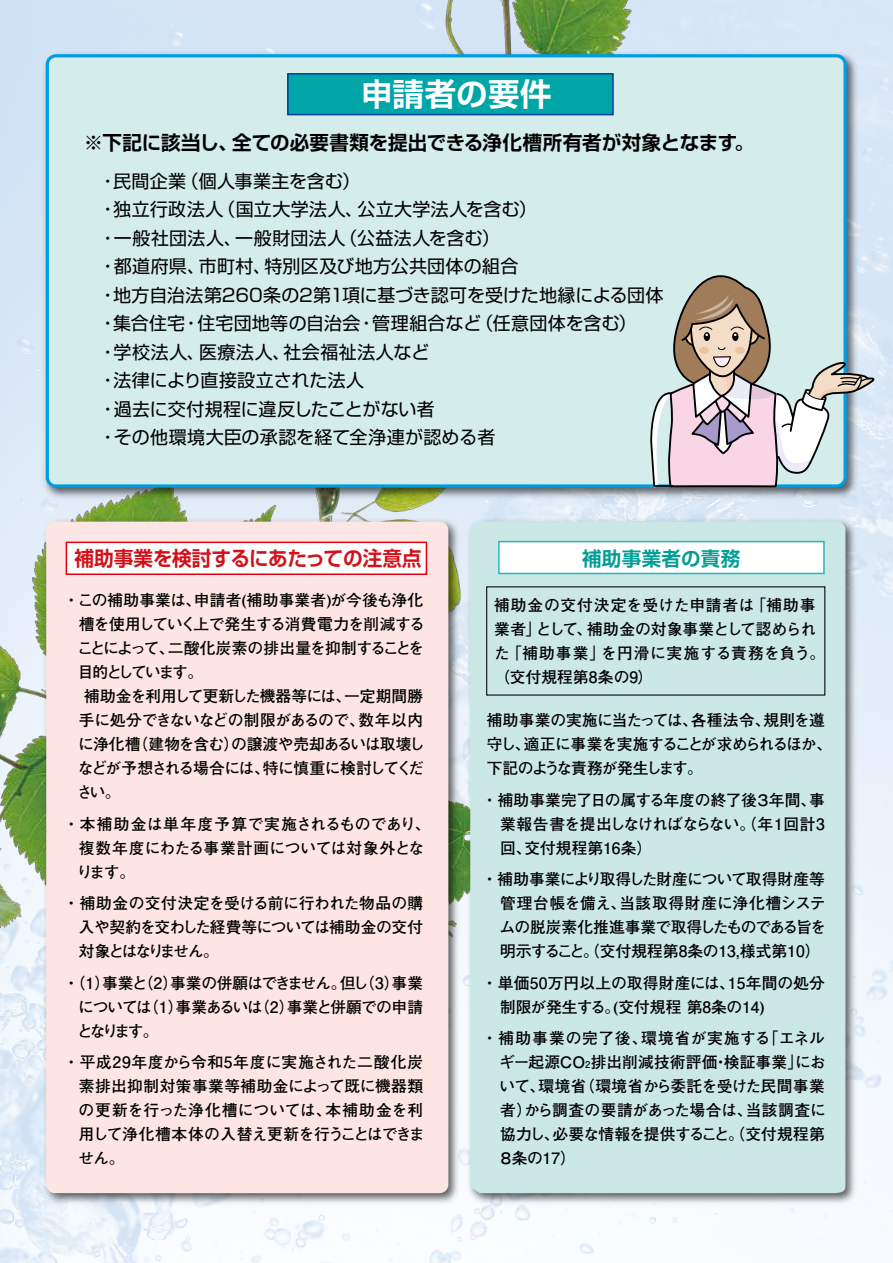
<style>
.page{position:relative;width:893px;height:1263px;background:#fff}
.page>*{position:absolute;margin:0;border:0;box-sizing:border-box;transform-origin:0 0}
.t1{font:700 31.5px "Shin Go Pro De";letter-spacing:.01em;color:#fff}
.t2{font:700 20.25px "Shin Go Pro De";color:#d3101a}
.t3{font:700 19.5px "Shin Go Pro De";letter-spacing:.005em;color:#000}
.t4{font:700 19.5px "Shin Go Pro De";letter-spacing:.015em;color:#009e96}
.t5{font:18px/28.5px "Shin Go Pro";letter-spacing:.015em;color:#000}
.t6{font:700 15.75px/24px "Futo Go B101 Pro";letter-spacing:-.02em;color:#000;text-align:justify}
.t7{font:700 15.75px/24px "Futo Go B101 Pro";color:#000}
.t8{font:700 15.75px/24px "Futo Go B101 Pro";letter-spacing:.015em;color:#000}
.t9{font:700 15.75px/24px "Futo Go B101 Pro";letter-spacing:-.05em;color:#000}
.t10{font:700 15.75px "Futo Go B101 Pro";letter-spacing:.01em;color:#000}
.t11{font:700 15.75px "Futo Go B101 Pro";letter-spacing:-.055em;color:#000}
.t12{font:700 15.75px "Futo Go B101 Pro";letter-spacing:-.04em;color:#000}
.t13{font:700 15.75px "Futo Go B101 Pro";letter-spacing:-.075em;color:#000}
.t14{font:700 15.75px "Futo Go B101 Pro";letter-spacing:-.045em;color:#000}
.t15{font:700 15.75px "Futo Go B101 Pro";letter-spacing:-.135em;color:#000}
.s1{font-size:9.45px}
</style>
<div class="page">
<img style="left:0;top:0;width:893px;height:1263px">
<img style="left:0;top:0;width:676px;height:955px">
<img style="left:40px;top:48px;width:821px;height:454px">
<div style="left:47px;top:56px;width:798px;height:430px;background:#d4ecea;border-radius:9px"></div>
<div style="left:46px;top:54px;width:801px;height:434px;border:3px solid #009de1;border-radius:9px"></div>
<div style="left:288px;top:74px;width:325px;height:41px;background:#00a5a8"></div>
<div style="left:287px;top:73px;width:327px;height:42px;border:2px solid #003f98"></div>
<img style="left:40px;top:516px;width:820px;height:692px">
<div style="left:46px;top:522px;width:402px;height:671px;background:#fce5e2;border-radius:9px"></div>
<div style="left:470px;top:522px;width:375px;height:671px;background:#cbe8e6"></div>
<div style="left:66px;top:542px;width:360px;height:32px;background:#fff"></div>
<div style="left:66px;top:542px;width:361px;height:33px;border:2px solid #e60012"></div>
<div style="left:499px;top:542px;width:325px;height:31px;background:#fff"></div>
<div style="left:498px;top:541px;width:327px;height:33px;border:2px solid #26b7bc"></div>
<svg style="left:649px;top:213px;width:226px;height:330px"></svg>
<h1 class="t1" style="left:361px;top:68px;width:192px">申請者の要件</h1>
<p class="t3" style="left:84px;top:127px;width:672px">※下記に該当し、全ての必要書類を提出できる浄化槽所有者が対象となます。</p>
<p class="t5" style="left:99px;top:164px;width:566px">・民間企業（個人事業主を含む）<br>・独立行政法人（国立大学法人、公立大学法人を含む）<br>・一般社団法人、一般財団法人（公益法人を含む）<br>・都道府県、市町村、特別区及び地方公共団体の組合<br>・地方自治法第260条の2第1項に基づき認可を受けた地縁による団体・集合住宅・住宅団地等の自治会・管理組合など（任意団体を含む）<br>・学校法人、医療法人、社会福祉法人など<br>・法律により直接設立された法人<br>・過去に交付規程に違反したことがない者<br>・その他環境大臣の承認を経て全浄連が認める者</p>
<p class="t2" style="left:75px;top:542px;width:348px">補助事業を検討するにあたっての注意点</p>
<p class="t4" style="left:582px;top:543px;width:160px">補助事業者の責務</p>
<p class="t10" style="left:64px;top:588px;width:361px">・この補助事業は、申請者(補助事業者)が今後も浄化</p>
<p class="t14" style="left:79px;top:612px;width:347px">槽を使用していく上で発生する消費電力を削減する</p>
<p class="t11" style="left:77px;top:636px;width:348px">ことによって、二酸化炭素の排出量を抑制することを</p>
<p class="t15" style="left:78px;top:660px;width:127px">目的としています。</p>
<p class="t6" style="left:68px;top:682px;width:356px">　補助金を利用して更新した機器等には、一定期間勝</p>
<p class="t6" style="left:79px;top:706px;width:346px">手に処分できないなどの制限があるので、数年以内</p>
<p class="t12" style="left:78px;top:732px;width:348px">に浄化槽（建物を含む）の譲渡や売却あるいは取壊し</p>
<p class="t13" style="left:78px;top:756px;width:347px">などが予想される場合には、特に慎重に検討してくだ</p>
<p class="t6" style="left:77px;top:778px;width:45px">さい。</p>
<p class="t7" style="left:77px;top:810px;width:355px;text-indent:-13px">・本補助金は単年度予算で実施されるものであり、複数年度にわたる事業計画については対象外となります。</p>
<p class="t6" style="left:79px;top:889px;width:346px;text-indent:-15px">・補助金の交付決定を受ける前に行われた物品の購入や契約を交わした経費等については補助金の交付対象とはなりません。</p>
<p class="t6" style="left:77px;top:969px;width:348px;text-indent:-13px">・（1）事業と（2）事業の併願はできません。但し（3）事業については（1）事業あるいは（2）事業と併願での申請となります。</p>
<p class="t6" style="left:78px;top:1048px;width:348px;text-indent:-15px">・平成29年度から令和5年度に実施された二酸化炭素排出抑制対策事業等補助金によって既に機器類の更新を行った浄化槽については、本補助金を利用して浄化槽本体の入替え更新を行うことはできません。</p>
<p class="t8" style="left:494px;top:591px;width:333px">補助金の交付決定を受けた申請者は「補助事業者」として、補助金の対象事業として認められた「補助事業」を円滑に実施する責務を負う。（交付規程第8条の9）</p>
<p class="t9" style="left:487px;top:706px;width:347px">補助事業の実施に当たっては、各種法令、規則を遵守し、適正に事業を実施することが求められるほか、下記のような責務が発生します。</p>
<p class="t6" style="left:500px;top:786px;width:326px;text-indent:-18px">・補助事業完了日の属する年度の終了後３年間、事業報告書を提出しなければならない。（年1回計3回、交付規程第16条）</p>
<p class="t6" style="left:500px;top:865px;width:328px;text-indent:-18px">・補助事業により取得した財産について取得財産等管理台帳を備え、当該取得財産に浄化槽システムの脱炭素化推進事業で取得したものである旨を明示すること。（交付規程第8条の13,様式第10）</p>
<p class="t7" style="left:500px;top:969px;width:326px;text-indent:-18px">・単価50万円以上の取得財産には、15年間の処分制限が発生する。(交付規程 第8条の14)</p>
<p class="t6" style="left:498px;top:1024px;width:329px;text-indent:-16px">・補助事業の完了後、環境省が実施する「エネルギー起源CO<span class="s1">2</span>排出削減技術評価・検証事業」において、環境省（環境省から委託を受けた民間事業者）から調査の要請があった場合は、当該調査に協力し、必要な情報を提供すること。（交付規程第８条の17）</p>
</div>
